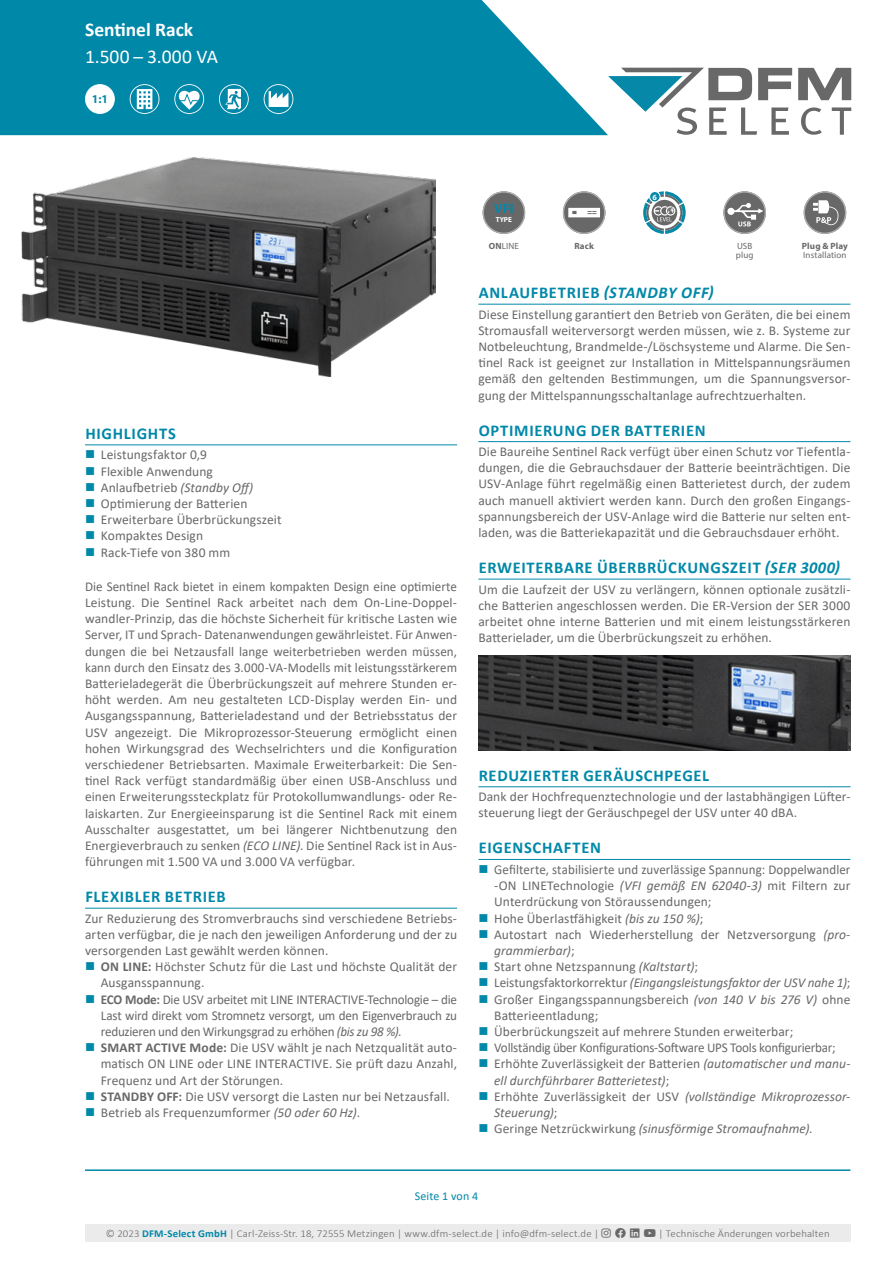
<style>
.page{position:relative;width:893px;height:1263px;background:#fff}
.page>*{position:absolute;margin:0;border:0;box-sizing:border-box;transform-origin:0 0}
.t1{font:19.5px "Calibri";letter-spacing:.02em;color:#fff}
.t2{font:700 19.5px "Calibri";letter-spacing:-.005em;color:#fff}
.t3{font:700 16.5px "Calibri";letter-spacing:.04em;color:#0088a8}
.t4{font:13.5px/16.2px "Calibri";letter-spacing:.005em;color:#686868;text-align:justify}
.t5{font:13.5px/16.2px "Calibri";letter-spacing:.005em;color:#686868;scale:.96 1}
.t6{font:700 13.5px "Myriad Pro";color:#0688a8}
.t7{font:12px "Calibri";letter-spacing:.01em;color:#0088a8}
.t8{font:700 11.85px "Myriad Pro";color:#0688a8}
.t9{font:300 10.5px "Calibri";letter-spacing:.015em;color:#686868}
.t10{font:9px/9px "Myriad Pro";letter-spacing:.015em;color:#686868}
.t11{font:700 9px "Myriad Pro";letter-spacing:.02em;color:#686868}
.t12{font:700 8.1px "Myriad Pro";color:#fff}
.t13{font:700 7.2px "Myriad Pro";color:#fff}
.s1{font-style:italic}
.s2{font-weight:700}
.s3{font-weight:700;color:#0088a8}
</style>
<div class="page">
<hr style="left:85px;top:444px;width:372px;height:1px;background:#0088a8">
<hr style="left:85px;top:908px;width:372px;height:1px;background:#0088a8">
<hr style="left:478px;top:304px;width:372px;height:1px;background:#0088a8">
<hr style="left:478px;top:441px;width:372px;height:1px;background:#0088a8">
<hr style="left:478px;top:579px;width:372px;height:1px;background:#0088a8">
<hr style="left:478px;top:786px;width:372px;height:1px;background:#0088a8">
<hr style="left:478px;top:859px;width:372px;height:1px;background:#0088a8">
<svg style="left:643px;top:191px;width:43px;height:43px"></svg>
<div style="left:650px;top:192px;width:9px;height:9px;background:#0688a8;border-radius:50%"></div>
<svg style="left:483px;top:191px;width:42px;height:43px"></svg>
<svg style="left:563px;top:191px;width:42px;height:43px"></svg>
<svg style="left:723px;top:191px;width:43px;height:43px"></svg>
<svg style="left:804px;top:191px;width:42px;height:43px"></svg>
<img style="left:21px;top:158px;width:415px;height:218px">
<img style="left:478px;top:656px;width:372px;height:94px">
<svg style="left:0;top:0;width:608px;height:135px;background:#1994b0"></svg>
<svg style="left:832px;top:107px;width:19px;height:28px"></svg>
<svg style="left:801px;top:107px;width:21px;height:28px"></svg>
<svg style="left:608px;top:68px;width:184px;height:67px"></svg>
<svg style="left:798px;top:68px;width:53px;height:32px"></svg>
<svg style="left:85px;top:84px;width:30px;height:30px"></svg>
<svg style="left:130px;top:84px;width:29px;height:30px"></svg>
<svg style="left:174px;top:84px;width:30px;height:30px"></svg>
<svg style="left:219px;top:84px;width:30px;height:30px"></svg>
<svg style="left:264px;top:84px;width:29px;height:30px"></svg>
<div style="left:85px;top:1224px;width:765px;height:18px;background:#ebebeb"></div>
<hr style="left:85px;top:1169px;width:765px;height:2px;background:#0088a8">
<h1 class="t2" style="left:85px;top:16px;width:110px">Sentinel Rack</h1>
<h1 class="t1" style="left:85px;top:43px;width:134px">1.500 – 3.000 VA</h1>
<p class="t8" style="left:92px;top:92px;width:18px">1:1</p>
<p class="t3" style="left:85px;top:422px;width:92px">HIGHLIGHTS</p>
<p class="t4" style="left:101px;top:446px;width:182px;text-align:left">Leistungsfaktor 0,9<br>Flexible Anwendung<br>Anlaufbetrieb <span class="s1">(Standby Off)<br></span>Optimierung der Batterien<br>Erweiterbare Überbrückungszeit<br>Kompaktes Design<br>Rack-Tiefe von 380 mm</p>
<p class="t4" style="left:85px;top:578px;width:374px">Die Sentinel Rack bietet in einem kompakten Design eine optimierte Leistung. Die Sentinel Rack arbeitet nach dem On-Line-Doppel&shy;wandler-Prinzip, das die höchste Sicherheit für kritische Lasten wie Server, IT und Sprach- Datenanwendungen gewährleistet. Für Anwen&shy;dungen die bei Netzausfall lange weiterbetrieben werden müssen, kann durch den Einsatz des 3.000-VA-Modells mit leistungsstärkerem Batterieladegerät die Überbrückungszeit auf mehrere Stunden er&shy;höht werden. Am neu gestalteten LCD-Display werden Ein- und Ausgangsspannung, Batterieladestand und der Betriebsstatus der USV angezeigt. Die Mikroprozessor-Steuerung ermöglicht einen hohen Wirkungsgrad des Wechselrichters und die Konfiguration verschiedener Betriebsarten. Maximale Erweiterbarkeit: Die Sen&shy;tinel Rack verfügt standardmäßig über einen USB-Anschluss und einen Erweiterungssteckplatz für Protokollumwandlungs- oder Re&shy;laiskarten. Zur Energieeinsparung ist die Sentinel Rack mit einem Ausschalter ausgestattet, um bei längerer Nichtbenutzung den Energieverbrauch zu senken <span class="s1">(ECO LINE)</span>. Die Sentinel Rack ist in Aus&shy;führungen mit 1.500 VA und 3.000 VA verfügbar.</p>
<p class="t3" style="left:85px;top:885px;width:142px">FLEXIBLER BETRIEB</p>
<p class="t4" style="left:85px;top:910px;width:374px">Zur Reduzierung des Stromverbrauchs sind verschiedene Betriebs&shy;arten verfügbar, die je nach den jeweiligen Anforderung und der zu versorgenden Last gewählt werden können.</p>
<p class="t4" style="left:101px;top:958px;width:358px;text-align:left"><span class="s2">ON LINE:</span> Höchster Schutz für die Last und höchste Qualität der Ausgansspannung.<br><span class="s2">ECO Mode:</span> Die USV arbeitet mit LINE INTERACTIVE-Technologie – die Last wird direkt vom Stromnetz versorgt, um den Eigenverbrauch zu reduzieren und den Wirkungsgrad zu erhöhen <span class="s1">(bis zu 98 %)</span>.<br><span class="s2">SMART ACTIVE Mode:</span> Die USV wählt je nach Netzqualität auto&shy;matisch ON LINE oder LINE INTERACTIVE. Sie prüft dazu Anzahl, Frequenz und Art der Störungen.<br><span class="s2">STANDBY OFF:</span> Die USV versorgt die Lasten nur bei Netzausfall.<br>Betrieb als Frequenzumformer <span class="s1">(50 oder 60 Hz)</span>.</p>
<p class="t12" style="left:653px;top:192px;width:6px">6</p>
<p class="t6" style="left:494px;top:200px;width:21px">VFI</p>
<p class="t13" style="left:496px;top:215px;width:18px">TYPE</p>
<p class="t10" style="left:489px;top:241px;width:32px"><span class="s2">ON</span>LINE</p>
<p class="t11" style="left:574px;top:240px;width:21px">Rack</p>
<p class="t10" style="left:736px;top:241px;width:19px">USB plug</p>
<p class="t11" style="left:802px;top:240px;width:47px">Plug &amp; Play</p>
<p class="t10" style="left:803px;top:250px;width:45px">Installation</p>
<p class="t3" style="left:479px;top:281px;width:237px">ANLAUFBETRIEB <span class="s1">(STANDBY OFF)</span></p>
<p class="t4" style="left:478px;top:306px;width:374px">Diese Einstellung garantiert den Betrieb von Geräten, die bei einem Stromausfall weiterversorgt werden müssen, wie z. B. Systeme zur Notbeleuchtung, Brandmelde-/Löschsysteme und Alarme. Die Sen&shy;tinel Rack ist geeignet zur Installation in Mittelspannungsräumen gemäß den geltenden Bestimmungen, um die Spannungsversor&shy;gung der Mittelspannungsschaltanlage aufrechtzuerhalten.</p>
<p class="t3" style="left:479px;top:418px;width:228px">OPTIMIERUNG DER BATTERIEN</p>
<p class="t4" style="left:478px;top:443px;width:374px">Die Baureihe Sentinel Rack verfügt über einen Schutz vor Tiefentla&shy;dungen, die die Gebrauchsdauer der Batterie beeinträchtigen. Die USV-Anlage führt regelmäßig einen Batterietest durch, der zudem auch manuell aktiviert werden kann. Durch den großen Eingangs&shy;spannungsbereich der USV-Anlage wird die Batterie nur selten ent&shy;laden, was die Batteriekapazität und die Gebrauchsdauer erhöht.</p>
<p class="t3" style="left:479px;top:556px;width:363px">ERWEITERBARE ÜBERBRÜCKUNGSZEIT <span class="s1">(SER 3000)</span></p>
<p class="t4" style="left:478px;top:581px;width:374px">Um die Laufzeit der USV zu verlängern, können optionale zusätzli&shy;che Batterien angeschlossen werden. Die ER-Version der SER 3000 arbeitet ohne interne Batterien und mit einem leistungsstärkeren Batterielader, um die Überbrückungszeit zu erhöhen.</p>
<p class="t3" style="left:479px;top:764px;width:232px">REDUZIERTER GERÄUSCHPEGEL</p>
<p class="t4" style="left:478px;top:788px;width:374px">Dank der Hochfrequenztechnologie und der lastabhängigen Lüfter&shy;steuerung liegt der Geräuschpegel der USV unter 40 dBA.</p>
<p class="t3" style="left:479px;top:836px;width:124px">EIGENSCHAFTEN</p>
<p class="t5" style="left:494px;top:861px;width:373px">Gefilterte, stabilisierte und zuverlässige Spannung: Doppelwandler -ON LINETechnologie <span class="s1">(VFI gemäß EN 62040-3)</span> mit Filtern zur Unterdrückung von Störaussendungen;<br>Hohe Überlastfähigkeit <span class="s1">(bis zu 150 %)</span>;<br>Autostart nach Wiederherstellung der Netzversorgung <span class="s1">(pro&shy;grammierbar)</span>;<br>Start ohne Netzspannung <span class="s1">(Kaltstart)</span>;<br>Leistungsfaktorkorrektur <span class="s1">(Eingangsleistungsfaktor der USV nahe 1)</span>; Großer Eingangsspannungsbereich <span class="s1">(von 140 V bis 276 V)</span> ohne Batterieentladung;<br>Überbrückungszeit auf mehrere Stunden erweiterbar; Vollständig über Konfigurations-Software UPS Tools konfigurierbar; Erhöhte Zuverlässigkeit der Batterien <span class="s1">(automatischer und manu&shy;ell durchführbarer Batterietest)</span>;<br>Erhöhte Zuverlässigkeit der USV <span class="s1">(vollständige Mikroprozessor-Steuerung)</span>;<br>Geringe Netzrückwirkung <span class="s1">(sinusförmige Stromaufnahme)</span>.</p>
<p class="t7" style="left:415px;top:1187px;width:65px">Seite 1 von 4</p>
<p class="t9" style="left:106px;top:1227px;width:725px">© 2023 <span class="s3">DFM-Select GmbH</span> | Carl-Zeiss-Str. 18, 72555 Metzingen | www.dfm-select.de | info@dfm-select.de | ■▲▼ □□ ●■■ □◆▼◆ | Technische Änderungen vorbehalten</p>
</div>
